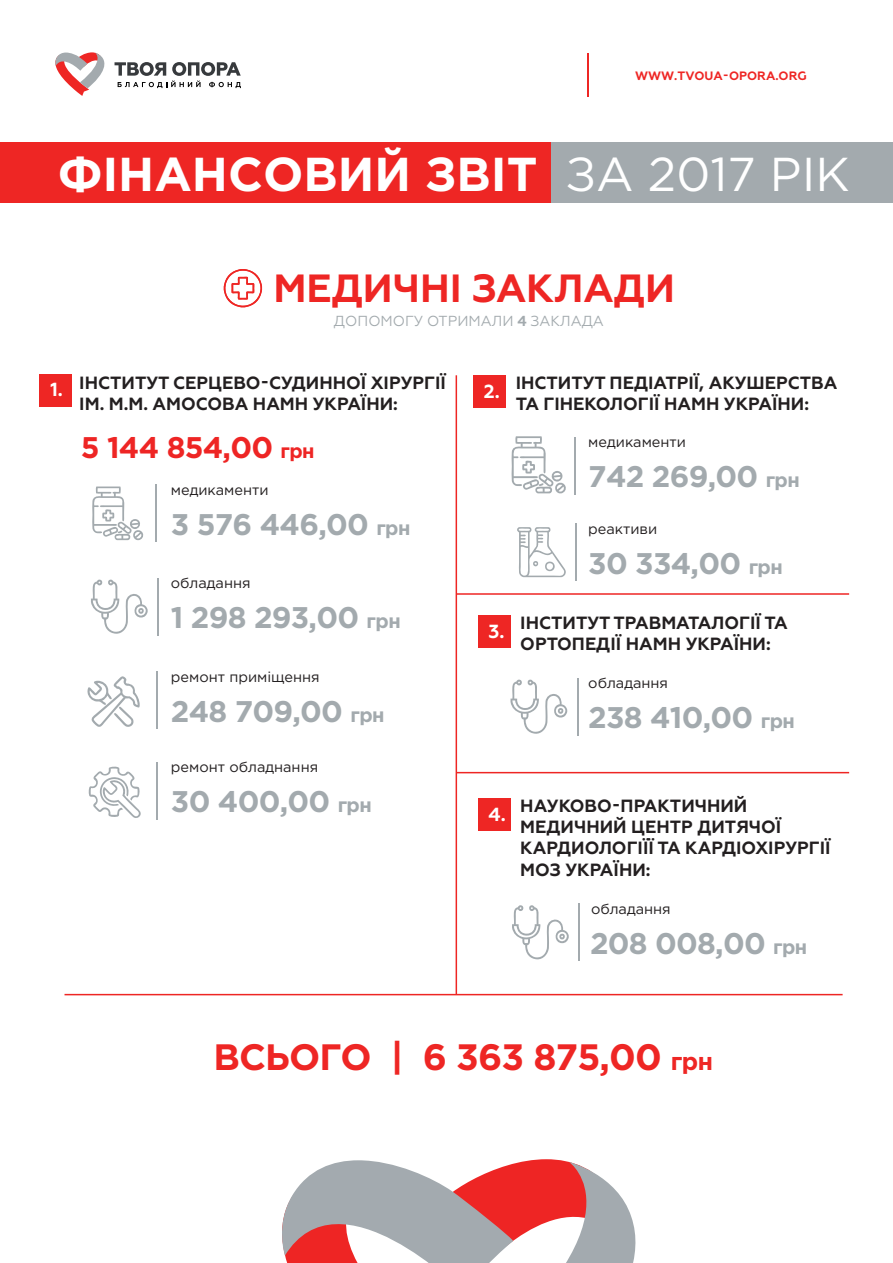
<style>
.page{position:relative;width:893px;height:1263px;background:#fff}
.page>*{position:absolute;margin:0;border:0;box-sizing:border-box;transform-origin:0 0}
.t1{font:700 47.55px "Gotham Pro";color:#fff}
.t2{font:700 39.3px "Geometria";color:#ee2624}
.t3{font:700 36.6px "Gotham Pro";letter-spacing:-.025em;color:#ee2624}
.t4{font:700 29.85px "Gotham Pro";letter-spacing:-.025em;color:#a3aaae}
.t5{font:700 29.85px "Gotham Pro";letter-spacing:-.025em;color:#ee2524}
.t6{font:700 18.9px "Geometria";color:#fff}
.t7{font:700 17.7px/21.1px "Geometria";color:#231f20}
.t8{font:14.55px "Gotham Pro";color:#231f20}
.t9{font:14.55px "Geometria";color:#a3aaae}
.t10{font:700 12.15px "Geometria";color:#ee2624}
.s1{font-weight:400}
.s2{font-weight:700}
.s3{font-size:19.8px}
.s4{font-size:24.3px}
</style>
<div class="page">
<div style="left:0;top:142px;width:551px;height:60px;background:#ee2624"></div>
<div style="left:551px;top:142px;width:342px;height:60px;background:#a3aaae"></div>
<svg style="left:55px;top:52px;width:50px;height:44px"></svg>
<svg style="left:115px;top:62px;width:126px;height:26px"></svg>
<svg style="left:282px;top:1159px;width:354px;height:104px"></svg>
<hr style="left:156px;top:484px;width:1px;height:58px;background:#a3aaae">
<hr style="left:587px;top:53px;width:2px;height:43px;background:#ee2624">
<hr style="left:157px;top:578px;width:2px;height:57px;background:#a3aaae">
<hr style="left:574px;top:437px;width:1px;height:57px;background:#a3aaae">
<svg style="left:224px;top:269px;width:38px;height:38px"></svg>
<hr style="left:65px;top:994px;width:778px;height:1px;background:#ee2624">
<hr style="left:456px;top:593px;width:393px;height:2px;background:#ee2624">
<hr style="left:456px;top:375px;width:1px;height:620px;background:#ee2624">
<svg style="left:92px;top:486px;width:52px;height:54px"></svg>
<svg style="left:511px;top:436px;width:55px;height:57px"></svg>
<hr style="left:575px;top:524px;width:2px;height:57px;background:#a3aaae">
<svg style="left:91px;top:579px;width:57px;height:55px"></svg>
<hr style="left:577px;top:678px;width:2px;height:57px;background:#a3aaae">
<svg style="left:510px;top:679px;width:57px;height:55px"></svg>
<div style="left:39px;top:374px;width:33px;height:33px;background:#ee2624"></div>
<div style="left:473px;top:375px;width:33px;height:33px;background:#ee2624"></div>
<div style="left:478px;top:615px;width:32px;height:33px;background:#ee2624"></div>
<hr style="left:456px;top:772px;width:393px;height:1px;background:#ee2624">
<hr style="left:578px;top:904px;width:2px;height:57px;background:#a3aaae">
<svg style="left:512px;top:905px;width:57px;height:55px"></svg>
<div style="left:478px;top:798px;width:32px;height:33px;background:#ee2624"></div>
<hr style="left:156px;top:672px;width:2px;height:57px;background:#a3aaae">
<svg style="left:87px;top:676px;width:53px;height:51px"></svg>
<hr style="left:156px;top:762px;width:2px;height:57px;background:#a3aaae">
<svg style="left:88px;top:766px;width:53px;height:52px"></svg>
<svg style="left:517px;top:527px;width:49px;height:50px"></svg>
<p class="t10" style="left:635px;top:68px;width:173px">WWW.TVOUA-OPORA.ORG</p>
<h1 class="t1" style="left:58px;top:147px;width:793px">ФІНАНСОВИЙ ЗВІТ <span class="s1">ЗА 2017 РІК</span></h1>
<h2 class="t2" style="left:273px;top:264px;width:403px">МЕДИЧНІ ЗАКЛАДИ</h2>
<p class="t9" style="left:334px;top:313px;width:271px">ДОПОМОГУ ОТРИМАЛИ <span class="s2">4</span> ЗАКЛАДА</p>
<p class="t7" style="left:79px;top:373px;width:368px">ІНСТИТУТ СЕРЦЕВО-СУДИННОЇ ХІРУРГІЇ<br>ІМ. М.М. АМОСОВА НАМН УКРАЇНИ:</p>
<p class="t7" style="left:516px;top:373px;width:323px">ІНСТИТУТ ПЕДІАТРІЇ, АКУШЕРСТВА<br>ТА ГІНЕКОЛОГІЇ НАМН УКРАЇНИ:</p>
<p class="t6" style="left:50px;top:379px;width:14px">1.</p>
<p class="t6" style="left:484px;top:380px;width:17px">2.</p>
<h3 class="t5" style="left:81px;top:430px;width:235px">5 144 854,00 <span class="s3">грн</span></h3>
<p class="t8" style="left:171px;top:482px;width:99px">медикаменти</p>
<h3 class="t4" style="left:171px;top:507px;width:241px">3 576 446,00 <span class="s3">грн</span></h3>
<p class="t8" style="left:171px;top:575px;width:81px">обладання</p>
<h3 class="t4" style="left:171px;top:600px;width:231px">1 298 293,00 <span class="s3">грн</span></h3>
<p class="t8" style="left:171px;top:669px;width:150px">ремонт приміщення</p>
<h3 class="t4" style="left:171px;top:694px;width:215px">248 709,00 <span class="s3">грн</span></h3>
<p class="t8" style="left:171px;top:759px;width:149px">ремонт обладнання</p>
<h3 class="t4" style="left:171px;top:784px;width:202px">30 400,00 <span class="s3">грн</span></h3>
<p class="t6" style="left:489px;top:620px;width:17px">3.</p>
<p class="t8" style="left:588px;top:434px;width:99px">медикаменти</p>
<h3 class="t4" style="left:588px;top:459px;width:213px">742 269,00 <span class="s3">грн</span></h3>
<p class="t8" style="left:588px;top:521px;width:70px">реактиви</p>
<h3 class="t4" style="left:588px;top:546px;width:196px">30 334,00 <span class="s3">грн</span></h3>
<p class="t7" style="left:520px;top:612px;width:269px">ІНСТИТУТ ТРАВМАТАЛОГІЇ ТА<br>ОРТОПЕДІЇ НАМН УКРАЇНИ:</p>
<p class="t8" style="left:588px;top:675px;width:81px">обладання</p>
<h3 class="t4" style="left:588px;top:700px;width:208px">238 410,00 <span class="s3">грн</span></h3>
<p class="t6" style="left:489px;top:803px;width:19px">4.</p>
<p class="t7" style="left:520px;top:795px;width:312px">НАУКОВО-ПРАКТИЧНИЙ<br>МЕДИЧНИЙ ЦЕНТР ДИТЯЧОЇ<br>КАРДИОЛОГІЇЇ ТА КАРДІОХІРУРГІЇ<br>МОЗ УКРАЇНИ:</p>
<p class="t8" style="left:591px;top:901px;width:81px">обладання</p>
<h3 class="t4" style="left:590px;top:926px;width:219px">208 008,00 <span class="s3">грн</span></h3>
<h3 class="t3" style="left:213px;top:1035px;width:501px">ВСЬОГО | 6 363 875,00 <span class="s4">грн</span></h3>
</div>
